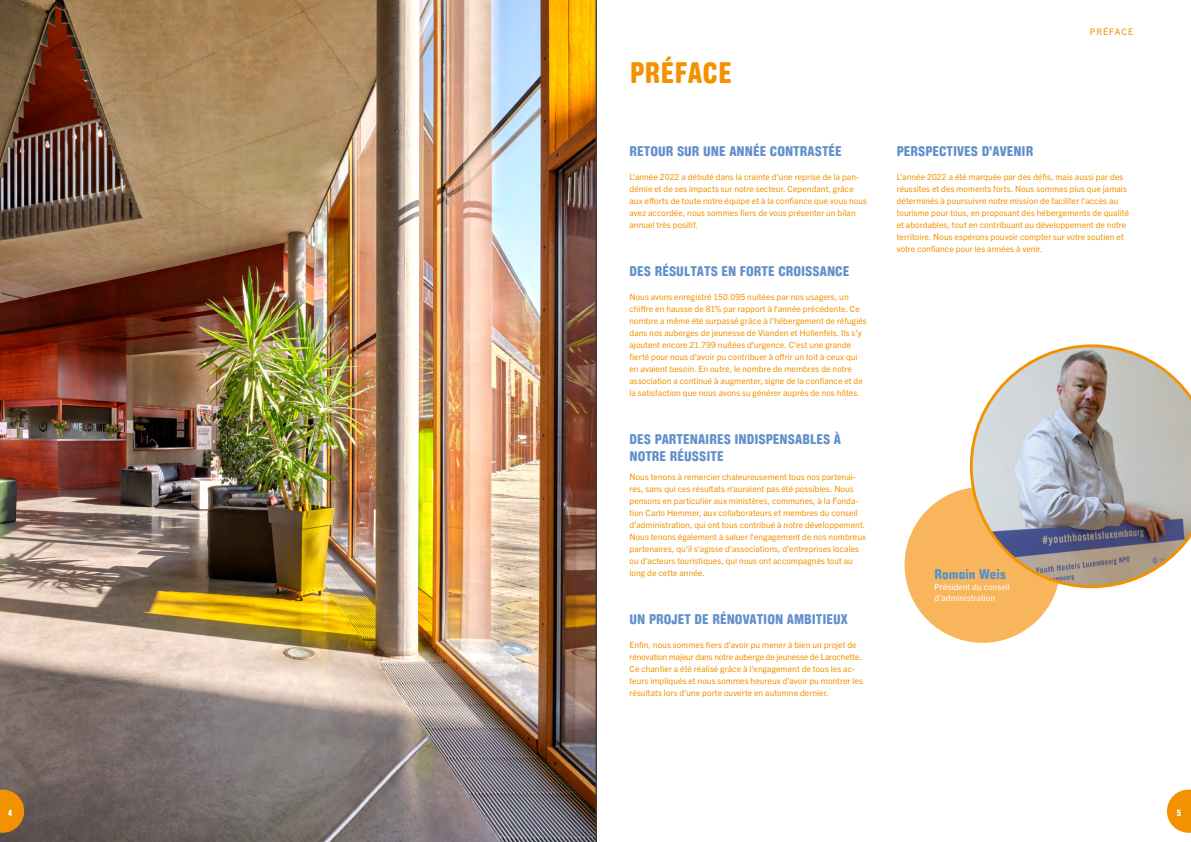
<style>
.page{position:relative;width:1191px;height:842px;background:#fff}
.page>*{position:absolute;margin:0;border:0;box-sizing:border-box;transform-origin:0 0}
.t1{font:36px "Ketchupa";letter-spacing:.015em;color:#f39200;scale:.95 1}
.t2{font:17px/17px "Ketchupa";color:#6390cb}
.t3{font:17px "Ketchupa";color:#5291ce}
.t4{font:11px "Ketchupa";color:#fff}
.t5{font:9px "Trade Gothic Next LT Pro";letter-spacing:.105em;color:#f39200}
.t6{font:8.5px/12px "Trade Gothic Next LT Pro";letter-spacing:.01em;color:#f39200}
.t7{font:8.5px/11px "Trade Gothic Next LT Pro";letter-spacing:.005em;color:#fff}
</style>
<div class="page">
<img style="left:0;top:0;width:596px;height:842px">
<div style="left:904px;top:487px;width:156px;height:156px;background:#f9b55c;border-radius:50%"></div>
<img style="left:970px;top:344px;width:221px;height:244px">
<svg style="left:0;top:789px;width:24px;height:44px"></svg>
<svg style="left:1167px;top:789px;width:24px;height:44px"></svg>
<hr style="left:596px;top:0;width:1px;height:842px;background:#453a36">
<h1 class="t1" style="left:630px;top:54px;width:109px">PRÉFACE</h1>
<h2 class="t2" style="left:629px;top:142px;width:214px">RETOUR SUR UNE ANNÉE CONTRASTÉE</h2>
<p class="t6" style="left:629px;top:170px;width:239px">L'année 2022 a débuté dans la crainte d'une reprise de la pan&shy;démie et de ses impacts sur notre secteur. Cependant, grâce aux efforts de toute notre équipe et à la confiance que vous nous avez accordée, nous sommes fiers de vous présenter un bilan annuel très positif.</p>
<h2 class="t2" style="left:629px;top:262px;width:221px">DES RÉSULTATS EN FORTE CROISSANCE</h2>
<p class="t6" style="left:629px;top:290px;width:239px">Nous avons enregistré 150.095 nuitées par nos usagers, un chiffre en hausse de 81% par rapport à l'année précédente. Ce nombre a même été surpassé grâce à l'hébergement de réfugiés dans nos auberges de jeunesse de Vianden et Hollenfels. Ils s’y ajoutent encore 21.799 nuitées d’urgence. C'est une grande fierté pour nous d'avoir pu contribuer à offrir un toit à ceux qui en avaient besoin. En outre, le nombre de membres de notre association a continué à augmenter, signe de la confiance et de la satisfaction que nous avons su générer auprès de nos hôtes.</p>
<h2 class="t2" style="left:629px;top:430px;width:213px">DES PARTENAIRES INDISPENSABLES À<br>NOTRE RÉUSSITE</h2>
<p class="t6" style="left:629px;top:470px;width:238px">Nous tenons à remercier chaleureusement tous nos partenai&shy;res, sans qui ces résultats n'auraient pas été possibles. Nous pensons en particulier aux ministères, communes, à la Fonda&shy;tion Carlo Hemmer, aux collaborateurs et membres du conseil d'administration, qui ont tous contribué à notre développement.<br>Nous tenons également à saluer l'engagement de nos nombreux partenaires, qu'il s'agisse d'associations, d'entreprises locales ou d'acteurs touristiques, qui nous ont accompagnés tout au long de cette année.</p>
<h2 class="t2" style="left:629px;top:610px;width:220px">UN PROJET DE RÉNOVATION AMBITIEUX</h2>
<p class="t6" style="left:629px;top:638px;width:235px">Enfin, nous sommes fiers d'avoir pu mener à bien un projet de rénovation majeur dans notre auberge de jeunesse de Larochette.<br>Ce chantier a été réalisé grâce à l'engagement de tous les ac&shy;teurs impliqués et nous sommes heureux d’avoir pu montrer les résultats lors d’une porte ouverte en automne dernier.</p>
<p class="t5" style="left:1089px;top:26px;width:45px">PRÉFACE</p>
<h2 class="t2" style="left:896px;top:142px;width:138px">PERSPECTIVES D’AVENIR</h2>
<p class="t6" style="left:896px;top:170px;width:234px">L'année 2022 a été marquée par des défis, mais aussi par des réussites et des moments forts. Nous sommes plus que jamais déterminés à poursuivre notre mission de faciliter l'accès au tourisme pour tous, en proposant des hébergements de qualité et abordables, tout en contribuant au développement de notre territoire. Nous espérons pouvoir compter sur votre soutien et votre confiance pour les années à venir.</p>
<h2 class="t3" style="left:934px;top:566px;width:73px">Romain Weis</h2>
<p class="t7" style="left:934px;top:581px;width:77px">Président du conseil d'administration</p>
<p class="t4" style="left:8px;top:807px;width:6px">4</p>
<p class="t4" style="left:1176px;top:807px;width:6px">5</p>
</div>
